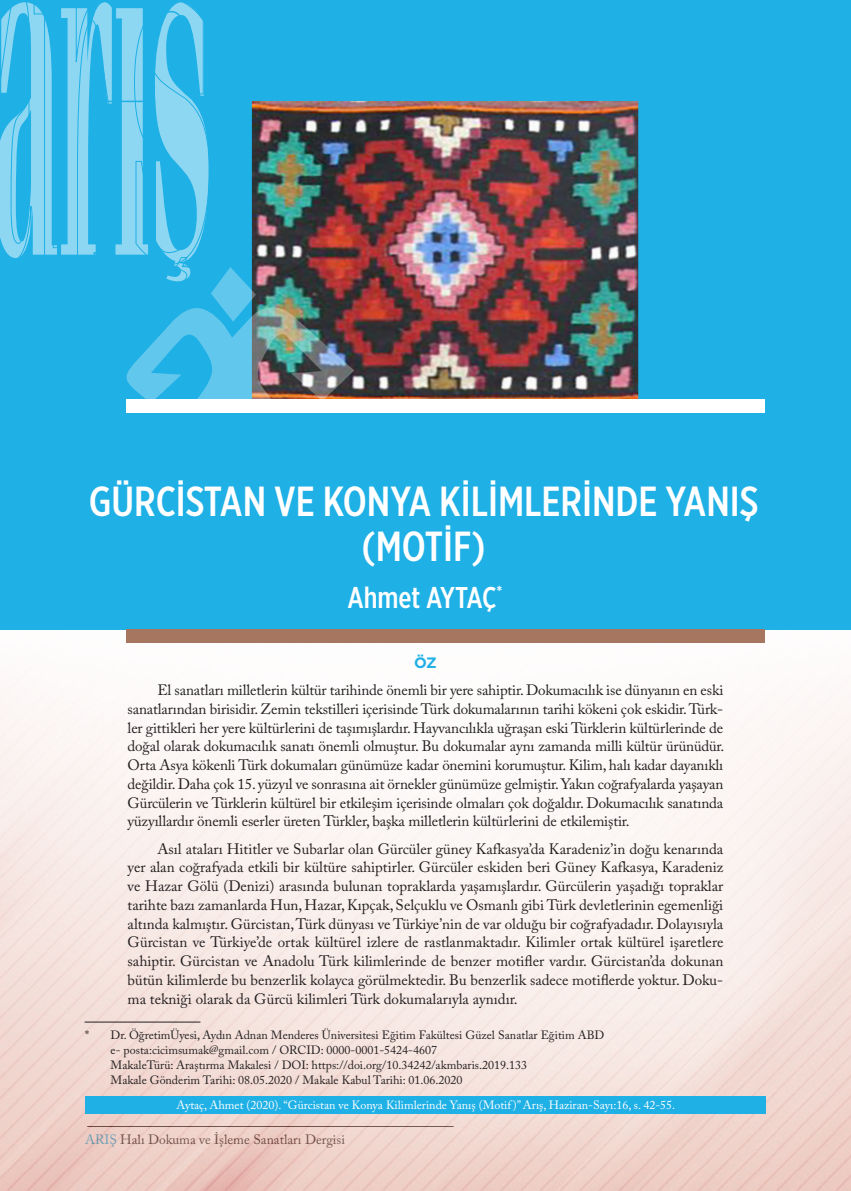
<style>
.page{position:relative;width:851px;height:1191px;background:#fff}
.page>*{position:absolute;margin:0;border:0;box-sizing:border-box;transform-origin:0 0}
.t1{font:500 42px/45px "Gotham X Narrow";color:#fff;text-align:center}
.t2{font:500 30px "Gotham X Narrow";letter-spacing:-.005em;color:#fff}
.t3{font:15px/18.8px "Adobe Caslon Pro";letter-spacing:-.01em;color:#231f20;text-align:justify}
.t4{font:700 15px "Gotham";color:#1fb0e6}
.t5{font:13.5px "Adobe Caslon Pro";color:#231f20}
.Dipnot{font:12px "Adobe Caslon Pro";color:#231f20}
.Dipnot-2{font:12px "Adobe Caslon Pro";color:#fff}
.s1{color:#1fb0e6}
</style>
<div class="page">
<img style="left:0;top:629px;width:850px;height:562px">
<div style="left:0;top:0;width:850px;height:629px;background:#1fb0e6"></div>
<div style="left:126px;top:629px;width:638px;height:13px;background:#a77661"></div>
<hr style="left:85px;top:1021px;width:115px;height:1px;background:#231f20">
<img style="left:354px;top:101px;width:284px;height:298px">
<img style="left:0;top:2px;width:354px;height:397px">
<div style="left:126px;top:399px;width:638px;height:13px;background:#fff"></div>
<div style="left:85px;top:1096px;width:680px;height:17px;background:#1fb0e6"></div>
<p class="t1" style="left:89px;top:478px;width:671px">GÜRCİSTAN VE KONYA KİLİMLERİNDE YANIŞ (MOTİF)</p>
<p class="t2" style="left:347px;top:579px;width:156px">Ahmet AYTAÇ<sup>*</sup></p>
<p class="t4" style="left:414px;top:652px;width:24px">ÖZ</p>
<p class="t3" style="left:128px;top:680px;width:598px;text-indent:30px">El sanatları milletlerin kültür tarihinde önemli bir yere sahiptir. Dokumacılık ise dünyanın en eski sanatlarından birisidir. Zemin tekstilleri içerisinde Türk dokumalarının tarihi kökeni çok eskidir. Türk&shy;ler gittikleri her yere kültürlerini de taşımışlardır. Hayvancılıkla uğraşan eski Türklerin kültürlerinde de doğal olarak dokumacılık sanatı önemli olmuştur. Bu dokumalar aynı zamanda milli kültür ürünüdür.<br>Orta Asya kökenli Türk dokumaları günümüze kadar önemini korumuştur. Kilim, halı kadar dayanıklı değildir. Daha çok 15. yüzyıl ve sonrasına ait örnekler günümüze gelmiştir. Yakın coğrafyalarda yaşayan Gürcülerin ve Türklerin kültürel bir etkileşim içerisinde olmaları çok doğaldır. Dokumacılık sanatında yüzyıllardır önemli eserler üreten Türkler, başka milletlerin kültürlerini de etkilemiştir.</p>
<p class="t3" style="left:128px;top:839px;width:597px;text-indent:30px">Asıl ataları Hititler ve Subarlar olan Gürcüler güney Kafkasya’da Karadeniz’in doğu kenarında yer alan coğrafyada etkili bir kültüre sahiptirler. Gürcüler eskiden beri Güney Kafkasya, Karadeniz ve Hazar Gölü (Denizi) arasında bulunan topraklarda yaşamışlardır. Gürcülerin yaşadığı topraklar tarihte bazı zamanlarda Hun, Hazar, Kıpçak, Selçuklu ve Osmanlı gibi Türk devletlerinin egemenliği altında kalmıştır. Gürcistan, Türk dünyası ve Türkiye’nin de var olduğu bir coğrafyadadır. Dolayısıyla Gürcistan ve Türkiye’de ortak kültürel izlere de rastlanmaktadır. Kilimler ortak kültürel işaretlere sahiptir. Gürcistan ve Anadolu Türk kilimlerinde de benzer motifler vardır. Gürcistan’da dokunan bütün kilimlerde bu benzerlik kolayca görülmektedir. Bu benzerlik sadece motiflerde yoktur. Doku&shy;ma tekniği olarak da Gürcü kilimleri Türk dokumalarıyla aynıdır.</p>
<p class="Dipnot" style="left:85px;top:1027px;width:520px">* Dr. ÖğretimÜyesi, Aydın Adnan Menderes Üniversitesi Eğitim Fakültesi Güzel Sanatlar Eğitim ABD</p>
<p class="Dipnot" style="left:111px;top:1042px;width:328px">e- posta:cicimsumak@gmail.com / ORCID: 0000-0001-5424-4607</p>
<p class="Dipnot" style="left:111px;top:1057px;width:418px">MakaleTürü: Araştırma Makalesi / DOI: https://doi.org/10.34242/akmbaris.2019.133</p>
<p class="Dipnot" style="left:111px;top:1072px;width:353px">Makale Gönderim Tarihi: 08.05.2020 / Makale Kabul Tarihi: 01.06.2020</p>
<p class="Dipnot-2" style="left:176px;top:1098px;width:500px">Aytaç, Ahmet (2020). “Gürcistan ve Konya Kilimlerinde Yanış (Motif )” Arış, Haziran-Sayı:16, s. 42-55.</p>
<p class="t5" style="left:85px;top:1131px;width:261px"><span class="s1">ARIŞ</span> Halı Dokuma ve İşleme Sanatları Dergisi</p>
</div>
